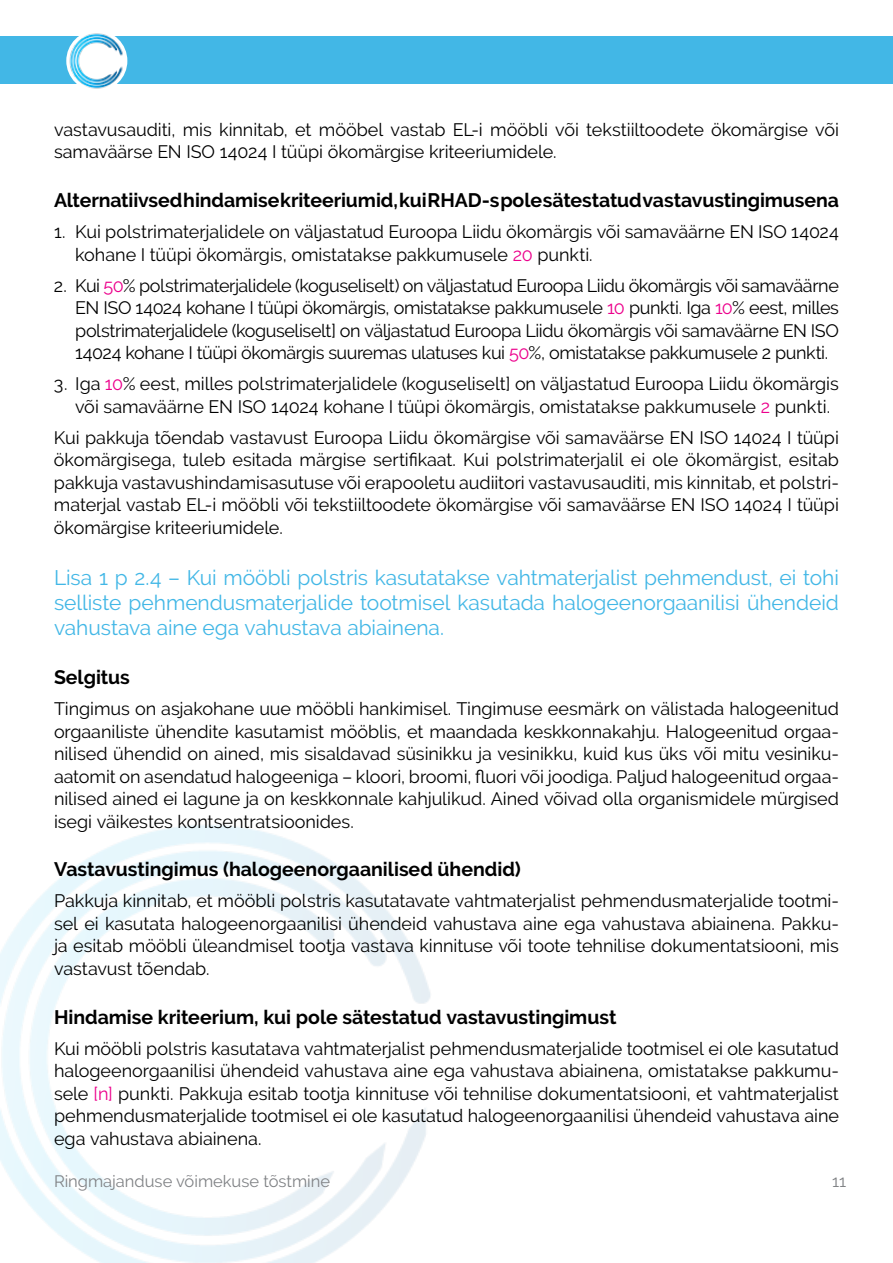
<style>
.page{position:relative;width:893px;height:1263px;background:#fff}
.page>*{position:absolute;margin:0;border:0;box-sizing:border-box;transform-origin:0 0}
.t1{font:21px/25.2px "Raleway";letter-spacing:-.005em;color:#42b7e6;text-align:justify}
.t2{font:700 19.5px "Raleway";letter-spacing:-.005em;color:#000}
.t3{font:18px/22.5px "Raleway";letter-spacing:-.005em;color:#000}
.t4{font:16.5px "Raleway";color:#808285}
.s1{color:#ec008c}
</style>
<div class="page">
<div style="left:0;top:36px;width:893px;height:48px;background:#42b7e6"></div>
<img style="left:66px;top:33px;width:62px;height:56px">
<img style="left:0;top:825px;width:431px;height:438px">
<p class="t3" style="left:54px;top:118px;width:786px">vastavusauditi, mis kinnitab, et mööbel vastab EL-i mööbli või tekstiiltoodete ökomärgise või samaväärse EN ISO 14024 I tüüpi ökomärgise kriteeriumidele.</p>
<p class="t2" style="left:54px;top:189px;width:786px">Alternatiivsed hindamise kriteeriumid, kui RHAD-s pole sätestatud vastavustingimusena</p>
<p class="t3" style="left:75px;top:221px;width:765px;text-indent:-21px">1. Kui polstrimaterjalidele on väljastatud Euroopa Liidu ökomärgis või samaväärne EN ISO 14024 kohane I tüüpi ökomärgis, omistatakse pakkumusele <span class="s1">20</span> punkti.</p>
<p class="t3" style="left:75px;top:274px;width:765px;text-align:justify;text-indent:-21px">2. Kui <span class="s1">50</span>% polstrimaterjalidele (koguseliselt) on väljastatud Euroopa Liidu ökomärgis või samaväärne EN ISO 14024 kohane I tüüpi ökomärgis, omistatakse pakkumusele <span class="s1">10</span> punkti. Iga <span class="s1">10</span>% eest, milles polstrimaterjalidele (koguseliselt] on väljastatud Euroopa Liidu ökomärgis või samaväärne EN ISO 14024 kohane I tüüpi ökomärgis suuremas ulatuses kui <span class="s1">50</span>%, omistatakse pakkumusele 2 punkti.</p>
<p class="t3" style="left:75px;top:373px;width:765px;text-indent:-21px">3. Iga <span class="s1">10</span>% eest, milles polstrimaterjalidele (koguseliselt] on väljastatud Euroopa Liidu ökomärgis või samaväärne EN ISO 14024 kohane I tüüpi ökomärgis, omistatakse pakkumusele <span class="s1">2</span> punkti.</p>
<p class="t3" style="left:54px;top:426px;width:786px">Kui pakkuja tõendab vastavust Euroopa Liidu ökomärgise või samaväärse EN ISO 14024 I tüüpi ökomärgisega, tuleb esitada märgise sertifikaat. Kui polstrimaterjalil ei ole ökomärgist, esitab pakkuja vastavushindamisasutuse või erapooletu audiitori vastavusauditi, mis kinnitab, et polstri&shy;materjal vastab EL-i mööbli või tekstiiltoodete ökomärgise või samaväärse EN ISO 14024 I tüüpi ökomärgise kriteeriumidele.</p>
<p class="t1" style="left:54px;top:565px;width:786px">Lisa 1 p 2.4 – Kui mööbli polstris kasutatakse vahtmaterjalist pehmendust, ei tohi selliste pehmendusmaterjalide tootmisel kasutada halogeenorgaanilisi ühendeid vahustava aine ega vahustava abiainena.</p>
<p class="t2" style="left:54px;top:666px;width:77px">Selgitus</p>
<p class="t3" style="left:54px;top:697px;width:786px">Tingimus on asjakohane uue mööbli hankimisel. Tingimuse eesmärk on välistada halogeenitud orgaaniliste ühendite kasutamist mööblis, et maandada keskkonnakahju. Halogeenitud orgaa&shy;nilised ühendid on ained, mis sisaldavad süsinikku ja vesinikku, kuid kus üks või mitu vesiniku&shy;aatomit on asendatud halogeeniga – kloori, broomi, fluori või joodiga. Paljud halogeenitud orgaa&shy;nilised ained ei lagune ja on keskkonnale kahjulikud. Ained võivad olla organismidele mürgised isegi väikestes kontsentratsioonides.</p>
<p class="t2" style="left:54px;top:858px;width:468px">Vastavustingimus (halogeenorgaanilised ühendid)</p>
<p class="t3" style="left:54px;top:890px;width:786px;text-align:justify">Pakkuja kinnitab, et mööbli polstris kasutatavate vahtmaterjalist pehmendusmaterjalide tootmi&shy;sel ei kasutata halogeenorgaanilisi ühendeid vahustava aine ega vahustava abiainena. Pakku&shy;ja esitab mööbli üleandmisel tootja vastava kinnituse või toote tehnilise dokumentatsiooni, mis vastavust tõendab.</p>
<p class="t2" style="left:54px;top:1006px;width:564px">Hindamise kriteerium, kui pole sätestatud vastavustingimust</p>
<p class="t3" style="left:54px;top:1037px;width:786px;text-align:justify">Kui mööbli polstris kasutatava vahtmaterjalist pehmendusmaterjalide tootmisel ei ole kasutatud halogeenorgaanilisi ühendeid vahustava aine ega vahustava abiainena, omistatakse pakkumu&shy;sele <span class="s1">[n]</span> punkti. Pakkuja esitab tootja kinnituse või tehnilise dokumentatsiooni, et vahtmaterjalist pehmendusmaterjalide tootmisel ei ole kasutatud halogeenorgaanilisi ühendeid vahustava aine ega vahustava abiainena.</p>
<p class="t4" style="left:54px;top:1171px;width:278px">Ringmajanduse võimekuse tõstmine</p>
<p class="t4" style="left:832px;top:1171px;width:16px">11</p>
</div>
